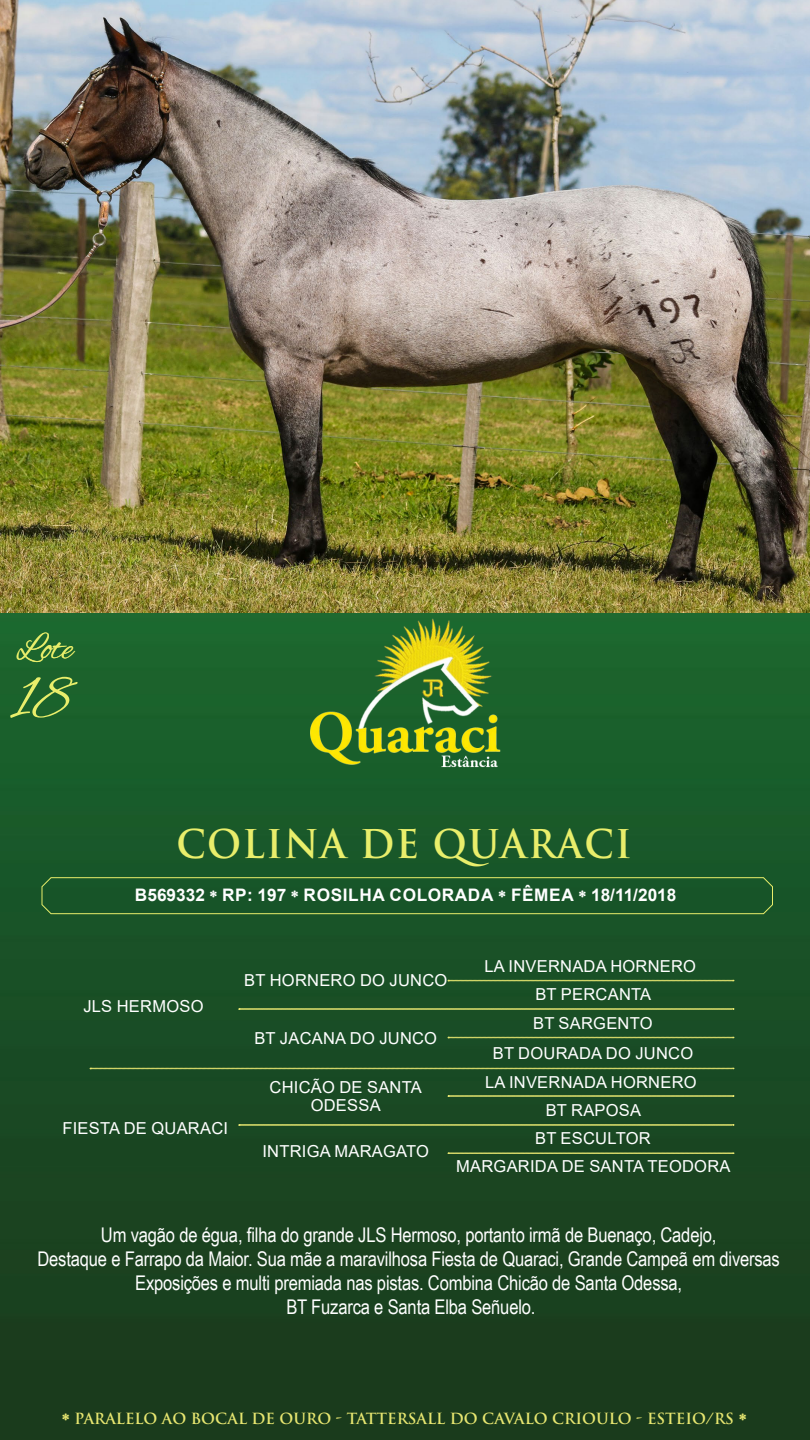
<style>
.page{position:relative;width:810px;height:1440px;background:#fff}
.page>*{position:absolute;margin:0;border:0;box-sizing:border-box;transform-origin:0 0}
.t1{font:63px "Alex Brush";color:#e9ee6b}
.t2{font:700 38.62px "Trajan Pro";letter-spacing:.04em;color:#e9ee6b;scale:.95 1}
.t3{font:37.5px "Alex Brush";color:#e9ee6b}
.t4{font:20.25px/24px "Arial Narrow";letter-spacing:-.01em;color:#fff;text-align:center}
.t5{font:700 17.25px "Arial";letter-spacing:.035em;color:#fff}
.t6{font:16.5px/28px "Arial";letter-spacing:.015em;color:#fff;text-align:center}
.t7{font:700 15px "Trajan Pro";color:#e7e670}
.s1{font-family:"Mr Eaves XL Mod OT";font-weight:900}
.s2{font-family:"Mr Eaves XL Mod OT";font-weight:900;font-size:17.25px}
</style>
<div class="page">
<img style="left:0;top:612px;width:810px;height:828px">
<svg style="left:448px;top:1153px;width:286px;height:1px"></svg>
<svg style="left:448px;top:1096px;width:286px;height:1px"></svg>
<svg style="left:448px;top:1037px;width:286px;height:2px"></svg>
<svg style="left:448px;top:980px;width:286px;height:2px"></svg>
<svg style="left:239px;top:1009px;width:495px;height:1px"></svg>
<svg style="left:239px;top:1124px;width:495px;height:2px"></svg>
<svg style="left:90px;top:1068px;width:644px;height:2px"></svg>
<img style="left:270px;top:612px;width:285px;height:237px">
<svg style="left:41px;top:877px;width:732px;height:37px;background:#215c2b"></svg>
<img style="left:0;top:0;width:810px;height:612px">
<h3 class="t3" style="left:17px;top:627px;width:57px">Lote</h3>
<h1 class="t1" style="left:10px;top:664px;width:62px">18</h1>
<h2 class="t2" style="left:176px;top:820px;width:481px">COLINA DE QUARACI</h2>
<p class="t5" style="left:135px;top:883px;width:543px">B569332 <span class="s1">*</span> RP: 197 <span class="s1">*</span> ROSILHA COLORADA <span class="s1">*</span> FÊMEA <span class="s1">*</span> 18/11/2018</p>
<p class="t6" style="left:244px;top:966px;width:205px">BT HORNERO DO JUNCO</p>
<p class="t6" style="left:484px;top:952px;width:213px">LA INVERNADA HORNERO</p>
<p class="t6" style="left:83px;top:992px;width:122px">JLS HERMOSO</p>
<p class="t6" style="left:62px;top:1114px;width:167px">FIESTA DE QUARACI</p>
<p class="t6" style="left:254px;top:1024px;width:184px">BT JACANA DO JUNCO</p>
<p class="t6" style="left:270px;top:1079px;width:154px;line-height:17.2px">CHICÃO DE SANTA<br>ODESSA</p>
<p class="t6" style="left:262px;top:1137px;width:168px">INTRIGA MARAGATO</p>
<p class="t6" style="left:535px;top:980px;width:117px">BT PERCANTA</p>
<p class="t6" style="left:493px;top:1008px;width:202px;line-height:30.5px">BT SARGENTO<br>BT DOURADA DO JUNCO</p>
<p class="t6" style="left:456px;top:1069px;width:276px">LA INVERNADA HORNERO<br>BT RAPOSA<br>BT ESCULTOR<br>MARGARIDA DE SANTA TEODORA</p>
<p class="t4" style="left:38px;top:1222px;width:744px">Um vagão de égua, filha do grande JLS Hermoso, portanto irmã de Buenaço, Cadejo,<br>Destaque e Farrapo da Maior. Sua mãe a maravilhosa Fiesta de Quaraci, Grande Campeã em diversas Exposições e multi premiada nas pistas. Combina Chicão de Santa Odessa,<br>BT Fuzarca e Santa Elba Señuelo.</p>
<p class="t7" style="left:62px;top:1409px;width:686px"><span class="s2">*</span> PARALELO AO BOCAL DE OURO - TATTERSALL DO CAVALO CRIOULO - ESTEIO/RS <span class="s2">*</span></p>
</div>
